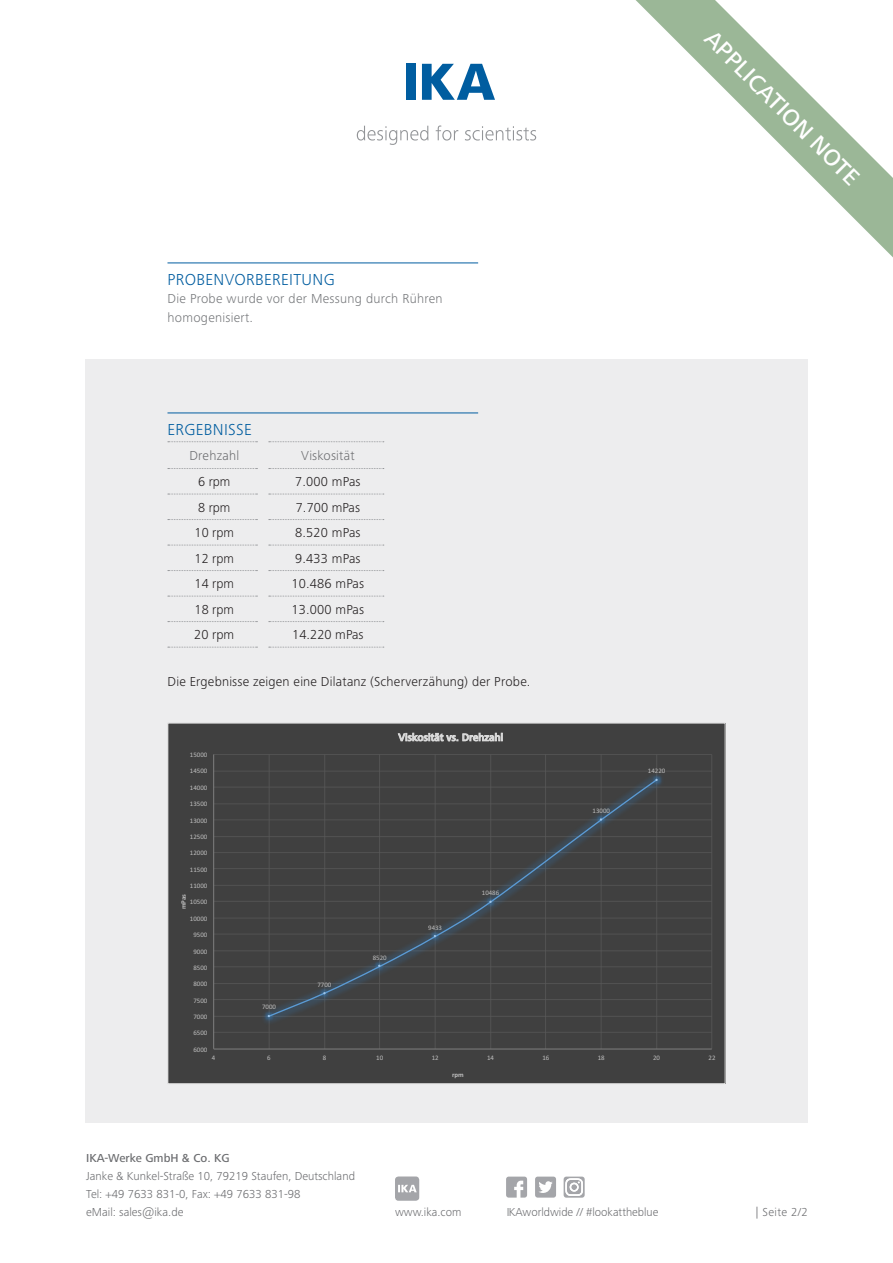
<style>
.page{position:relative;width:893px;height:1263px;background:#fff}
.page>*{position:absolute;margin:0;border:0;box-sizing:border-box;transform-origin:0 0}
.headline{font:500 24px "Frutiger Next IKA";color:#fff}
.subhead{font:300 16.5px "Frutiger Next IKA";letter-spacing:.02em;color:#005da0}
.t1{font:300 13.5px "Frutiger Next IKA";letter-spacing:.01em;color:#231f20}
.subhead-2{font:300 13.5px/18.8px "Frutiger Next IKA";letter-spacing:.02em;color:#76787b}
.t2{font:300 13.5px "Frutiger Next IKA";letter-spacing:.015em;color:#6c6d70}
.URL{font:300 12px "Frutiger Next IKA";color:#6c6d70}
.t3{font:500 12px "Frutiger Next IKA";color:#6c6d70}
.t4{font:6.9px "Calibri";color:#bfbfbf}
.t5{font:700 6.9px "Calibri";color:#bfbfbf}
</style>
<div class="page">
<div style="left:406px;top:64px;width:9px;height:36px;background:#005da0"></div>
<svg style="left:422px;top:64px;width:73px;height:36px"></svg>
<svg style="left:357px;top:126px;width:71px;height:19px"></svg>
<svg style="left:436px;top:125px;width:22px;height:16px"></svg>
<svg style="left:465px;top:126px;width:71px;height:15px"></svg>
<svg style="left:535px;top:1176px;width:21px;height:21px"></svg>
<svg style="left:506px;top:1176px;width:21px;height:21px"></svg>
<div style="left:564px;top:1176px;width:21px;height:22px;background:#a4a5a9;border-radius:3px"></div>
<svg style="left:565px;top:1178px;width:18px;height:18px"></svg>
<svg style="left:395px;top:1176px;width:24px;height:25px"></svg>
<svg style="left:636px;top:0;width:257px;height:257px"></svg>
<div style="left:85px;top:360px;width:723px;height:763px;background:#ededee"></div>
<hr style="left:167px;top:263px;width:311px;height:1px;background:#005da0">
<hr style="left:167px;top:413px;width:311px;height:1px;background:#005da0">
<svg style="left:168px;top:647px;width:89px;height:1px"></svg>
<svg style="left:269px;top:647px;width:115px;height:1px"></svg>
<svg style="left:168px;top:441px;width:89px;height:1px"></svg>
<svg style="left:269px;top:441px;width:115px;height:1px"></svg>
<svg style="left:168px;top:468px;width:89px;height:1px"></svg>
<svg style="left:269px;top:468px;width:115px;height:1px"></svg>
<svg style="left:168px;top:494px;width:89px;height:1px"></svg>
<svg style="left:269px;top:494px;width:115px;height:1px"></svg>
<svg style="left:168px;top:519px;width:89px;height:1px"></svg>
<svg style="left:269px;top:519px;width:115px;height:1px"></svg>
<svg style="left:168px;top:545px;width:89px;height:1px"></svg>
<svg style="left:269px;top:545px;width:115px;height:1px"></svg>
<svg style="left:168px;top:570px;width:89px;height:1px"></svg>
<svg style="left:269px;top:570px;width:115px;height:1px"></svg>
<svg style="left:168px;top:596px;width:89px;height:1px"></svg>
<svg style="left:269px;top:596px;width:115px;height:1px"></svg>
<svg style="left:168px;top:621px;width:89px;height:1px"></svg>
<svg style="left:269px;top:621px;width:115px;height:1px"></svg>
<div style="left:168px;top:723px;width:557px;height:361px;background:#404040"></div>
<hr style="left:214px;top:1032px;width:498px;height:1px;background:#4e4e4e">
<hr style="left:214px;top:1016px;width:498px;height:1px;background:#4f4f4f">
<hr style="left:214px;top:999px;width:498px;height:1px;background:#515151">
<hr style="left:214px;top:983px;width:498px;height:1px;background:#515151">
<hr style="left:214px;top:966px;width:498px;height:1px;background:#4c4c4c">
<hr style="left:214px;top:950px;width:498px;height:1px;background:#4c4c4c">
<hr style="left:214px;top:934px;width:498px;height:1px;background:#4a4a4a">
<hr style="left:214px;top:918px;width:498px;height:1px;background:#4a4a4a">
<hr style="left:214px;top:901px;width:498px;height:1px;background:#4f4f4f">
<hr style="left:214px;top:885px;width:498px;height:1px;background:#4f4f4f">
<hr style="left:214px;top:868px;width:498px;height:1px;background:#505050">
<hr style="left:214px;top:852px;width:498px;height:1px;background:#505050">
<hr style="left:214px;top:836px;width:498px;height:1px;background:#505050">
<hr style="left:214px;top:819px;width:498px;height:1px;background:#4b4b4b">
<hr style="left:214px;top:803px;width:498px;height:1px;background:#4b4b4b">
<hr style="left:214px;top:787px;width:498px;height:1px;background:#4b4b4b">
<hr style="left:214px;top:771px;width:498px;height:1px;background:#4b4b4b">
<hr style="left:214px;top:754px;width:498px;height:1px;background:#515151">
<hr style="left:269px;top:754px;width:1px;height:295px;background:#4c4c4c">
<hr style="left:324px;top:754px;width:1px;height:295px;background:#4e4e4e">
<hr style="left:379px;top:754px;width:1px;height:295px;background:#515151">
<hr style="left:435px;top:754px;width:1px;height:295px;background:#4c4c4c">
<hr style="left:490px;top:754px;width:1px;height:295px;background:#4e4e4e">
<hr style="left:545px;top:754px;width:1px;height:295px;background:#515151">
<hr style="left:601px;top:754px;width:1px;height:295px;background:#4b4b4b">
<hr style="left:656px;top:754px;width:1px;height:295px;background:#4e4e4e">
<hr style="left:711px;top:754px;width:1px;height:295px;background:#4d4d4d">
<hr style="left:213px;top:754px;width:1px;height:295px;background:#7f7f7f">
<hr style="left:214px;top:1049px;width:498px;height:1px;background:#7f7f7f">
<svg style="left:268px;top:778px;width:390px;height:240px"></svg>
<svg style="left:263px;top:1009px;width:12px;height:13px"></svg>
<svg style="left:318px;top:987px;width:13px;height:13px"></svg>
<svg style="left:373px;top:959px;width:13px;height:13px"></svg>
<svg style="left:428px;top:929px;width:13px;height:13px"></svg>
<svg style="left:484px;top:895px;width:13px;height:13px"></svg>
<svg style="left:594px;top:813px;width:13px;height:13px"></svg>
<svg style="left:650px;top:774px;width:12px;height:12px"></svg>
<svg style="left:398px;top:733px;width:105px;height:8px"></svg>
<p class="subhead" style="left:167px;top:270px;width:169px">PROBENVORBEREITUNG</p>
<p class="subhead-2" style="left:167px;top:289px;width:277px">Die Probe wurde vor der Messung durch Rühren homogenisiert.</p>
<p class="subhead" style="left:167px;top:420px;width:86px">ERGEBNISSE</p>
<p class="t2" style="left:189px;top:448px;width:51px">Drehzahl</p>
<p class="t2" style="left:301px;top:448px;width:55px">Viskosität</p>
<p class="t1" style="left:198px;top:474px;width:34px">6 rpm</p>
<p class="t1" style="left:295px;top:474px;width:67px">7.000 mPas</p>
<p class="t1" style="left:198px;top:499px;width:34px">8 rpm</p>
<p class="t1" style="left:296px;top:499px;width:66px">7.700 mPas</p>
<p class="t1" style="left:195px;top:525px;width:41px">10 rpm</p>
<p class="t1" style="left:295px;top:525px;width:67px">8.520 mPas</p>
<p class="t1" style="left:195px;top:550px;width:41px">12 rpm</p>
<p class="t1" style="left:295px;top:550px;width:67px">9.433 mPas</p>
<p class="t1" style="left:195px;top:576px;width:41px">14 rpm</p>
<p class="t1" style="left:292px;top:576px;width:74px">10.486 mPas</p>
<p class="t1" style="left:195px;top:601px;width:41px">18 rpm</p>
<p class="t1" style="left:292px;top:601px;width:74px">13.000 mPas</p>
<p class="t1" style="left:194px;top:627px;width:41px">20 rpm</p>
<p class="t1" style="left:292px;top:627px;width:73px">14.220 mPas</p>
<p class="t1" style="left:167px;top:674px;width:364px">Die Ergebnisse zeigen eine Dilatanz (Scherverzähung) der Probe.</p>
<p class="t4" style="left:190px;top:750px;width:19px">15000</p>
<p class="t4" style="left:190px;top:766px;width:19px">14500</p>
<p class="t4" style="left:190px;top:783px;width:19px">14000</p>
<p class="t4" style="left:190px;top:799px;width:19px">13500</p>
<p class="t4" style="left:190px;top:815px;width:19px">13000</p>
<p class="t4" style="left:190px;top:832px;width:19px">12500</p>
<p class="t4" style="left:190px;top:848px;width:19px">12000</p>
<p class="t4" style="left:190px;top:864px;width:19px">11500</p>
<p class="t4" style="left:190px;top:881px;width:19px">11000</p>
<p class="t5" style="left:179px;top:909px;width:17px;rotate:-90deg">mPas</p>
<p class="t4" style="left:190px;top:897px;width:19px">10500</p>
<p class="t4" style="left:190px;top:914px;width:19px">10000</p>
<p class="t4" style="left:193px;top:930px;width:15px">9500</p>
<p class="t4" style="left:193px;top:946px;width:15px">9000</p>
<p class="t4" style="left:193px;top:963px;width:15px">8500</p>
<p class="t4" style="left:193px;top:979px;width:15px">8000</p>
<p class="t4" style="left:193px;top:995px;width:15px">7500</p>
<p class="t4" style="left:193px;top:1012px;width:15px">7000</p>
<p class="t4" style="left:193px;top:1028px;width:15px">6500</p>
<p class="t4" style="left:193px;top:1044px;width:15px">6000</p>
<p class="t4" style="left:262px;top:1002px;width:15px">7000</p>
<p class="t4" style="left:317px;top:979px;width:15px">7700</p>
<p class="t4" style="left:373px;top:952px;width:15px">8520</p>
<p class="t4" style="left:428px;top:923px;width:15px">9433</p>
<p class="t4" style="left:482px;top:888px;width:19px">10486</p>
<p class="headline" style="left:718px;top:25px;width:209px;rotate:45deg">APPLICATION NOTE</p>
<p class="t4" style="left:593px;top:806px;width:19px">13000</p>
<p class="t4" style="left:648px;top:766px;width:19px">14220</p>
<p class="t4" style="left:212px;top:1053px;width:5px">4</p>
<p class="t4" style="left:267px;top:1053px;width:5px">6</p>
<p class="t4" style="left:323px;top:1053px;width:5px">8</p>
<p class="t4" style="left:376px;top:1053px;width:8px">10</p>
<p class="t4" style="left:432px;top:1053px;width:8px">12</p>
<p class="t4" style="left:487px;top:1053px;width:8px">14</p>
<p class="t4" style="left:542px;top:1053px;width:8px">16</p>
<p class="t4" style="left:598px;top:1053px;width:8px">18</p>
<p class="t4" style="left:653px;top:1053px;width:8px">20</p>
<p class="t4" style="left:708px;top:1053px;width:8px">22</p>
<p class="t3" style="left:86px;top:1151px;width:145px">IKA-Werke GmbH &amp; Co. KG</p>
<p class="URL" style="left:86px;top:1169px;width:270px">Janke &amp; Kunkel-Straße 10, 79219 Staufen, Deutschland</p>
<p class="URL" style="left:86px;top:1187px;width:216px">Tel: +49 7633 831-0, Fax: +49 7633 831-98</p>
<p class="URL" style="left:86px;top:1205px;width:99px">eMail: sales@ika.de</p>
<p class="t5" style="left:452px;top:1069px;width:13px">rpm</p>
<p class="URL" style="left:395px;top:1205px;width:68px">www.ika.com</p>
<p class="URL" style="left:506px;top:1205px;width:154px">IKAworldwide // #lookattheblue</p>
<p class="URL" style="left:756px;top:1205px;width:53px">| Seite 2/2</p>
</div>
